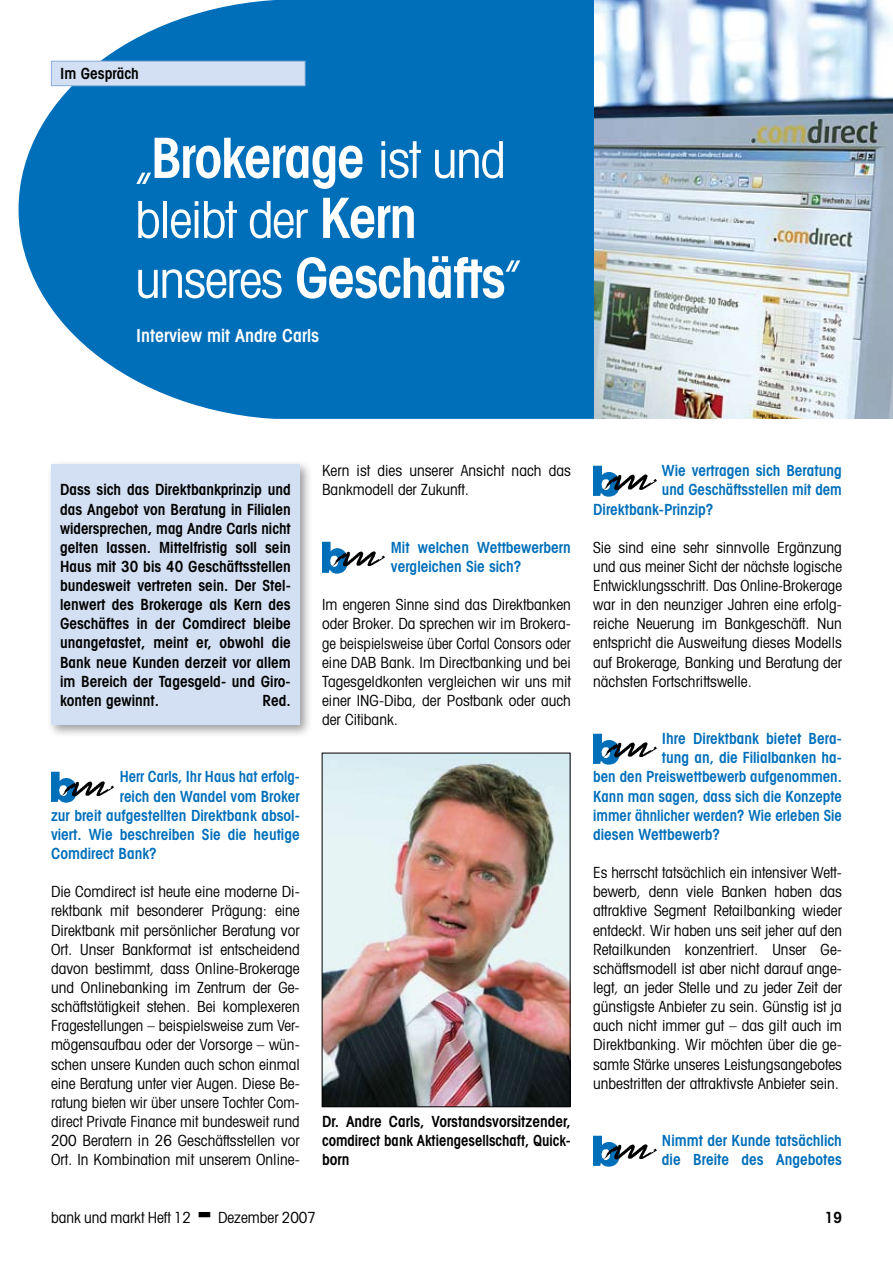
<style>
.page{position:relative;width:893px;height:1263px;background:#fff}
.page>*{position:absolute;margin:0;border:0;box-sizing:border-box;transform-origin:0 0}
.t1{font:600 condensed 55.5px "Avant Garde";letter-spacing:-.025em;color:#fff}
.t2{font:condensed 51px "Avant Garde";letter-spacing:-.025em;color:#fff}
.t3{font:600 condensed 18px "Avant Garde";color:#fff}
.t4{font:condensed 15.3px/19.2px "Avant Garde";color:#000;text-align:justify}
.t5{font:600 condensed 15.3px/19.2px "Avant Garde";color:#000;text-align:justify}
.t6{font:600 condensed 15.3px/19.2px "Avant Garde";color:#006fba}
.t7{font:600 condensed 15.3px "Avant Garde";color:#006fba;scale:.96 1}
.s1{font-weight:400;font-size:51px}
.s2{font-weight:600;font-size:55.5px}
</style>
<div class="page">
<svg style="left:19px;top:0;width:575px;height:419px;background:#197dc1"></svg>
<div style="left:51px;top:61px;width:254px;height:25px;background:#d3dff2"></div>
<div style="left:51px;top:61px;width:254px;height:25px;border:1px solid #88aedc"></div>
<div style="left:46px;top:459px;width:281px;height:285px;background:#000;opacity:.4"></div>
<div style="left:51px;top:465px;width:249px;height:260px;background:#d3dff2"></div>
<img style="left:324px;top:755px;width:244px;height:350px">
<div style="left:322px;top:753px;width:248px;height:354px;border:1px solid #000"></div>
<img style="left:51px;top:771px;width:24px;height:32px">
<img style="left:58px;top:779px;width:56px;height:19px">
<div style="left:322px;top:540px;width:69px;height:36px;background:#fff"></div>
<img style="left:322px;top:542px;width:24px;height:31px">
<img style="left:329px;top:549px;width:56px;height:20px">
<img style="left:593px;top:465px;width:25px;height:31px">
<img style="left:600px;top:473px;width:57px;height:19px">
<img style="left:593px;top:733px;width:25px;height:31px">
<img style="left:600px;top:741px;width:57px;height:19px">
<img style="left:593px;top:1135px;width:25px;height:31px">
<img style="left:600px;top:1142px;width:57px;height:20px">
<img style="left:594px;top:0;width:299px;height:419px">
<p class="t5" style="left:60px;top:64px;width:80px">Im Gespräch</p>
<h1 class="t1" style="left:135px;top:124px;width:372px"><span class="s1">„</span>Brokerage <span class="s1">ist und</span></h1>
<h2 class="t2" style="left:135px;top:188px;width:283px">bleibt der <span class="s2">Kern</span></h2>
<h1 class="t1" style="left:135px;top:244px;width:388px"><span class="s1">unseres</span> Geschäfts<span class="s1">”</span></h1>
<p class="t3" style="left:136px;top:325px;width:185px">Interview mit Andre Carls</p>
<p class="t5" style="left:60px;top:480px;width:232px">Dass sich das Direktbankprinzip und das Angebot von Beratung in Filialen widersprechen, mag Andre Carls nicht gelten lassen. Mittelfristig soll sein Haus mit 30 bis 40 Geschäftsstellen bundesweit vertreten sein. Der Stel&shy;lenwert des Brokerage als Kern des Geschäftes in der Comdirect bleibe unangetastet, meint er, obwohl die Bank neue Kunden derzeit vor allem im Bereich der Tagesgeld- und Giro&shy;konten gewinnt.</p>
<p class="t5" style="left:263px;top:690px;width:30px">Red.</p>
<p class="t7" style="left:120px;top:768px;width:189px">Herr Carls, Ihr Haus hat erfolg-</p>
<p class="t6" style="left:120px;top:786px;width:182px">reich den Wandel vom Broker</p>
<p class="t6" style="left:51px;top:805px;width:250px">zur breit aufgestellten Direktbank absol-</p>
<p class="t6" style="left:51px;top:824px;width:250px">viert. Wie beschreiben Sie die heutige</p>
<p class="t6" style="left:51px;top:844px;width:107px">Comdirect Bank?</p>
<p class="t4" style="left:51px;top:882px;width:250px">Die Comdirect ist heute eine moderne Di&shy;rektbank mit besonderer Prägung: eine Direktbank mit persönlicher Beratung vor Ort. Unser Bankformat ist entscheidend davon bestimmt, dass Online-Brokerage und Onlinebanking im Zentrum der Ge&shy;schäftstätigkeit stehen. Bei komplexeren Fragestellungen – beispielsweise zum Ver&shy;mögensaufbau oder der Vorsorge – wün&shy;schen unsere Kunden auch schon einmal eine Beratung unter vier Augen. Diese Be&shy;ratung bieten wir über unsere Tochter Com&shy;direct Private Finance mit bundesweit rund 200 Beratern in 26 Geschäftsstellen vor Ort. In Kombination mit unserem Online-</p>
<p class="t4" style="left:322px;top:461px;width:250px">Kern ist dies unserer Ansicht nach das<br>Bankmodell der Zukunft.</p>
<p class="t6" style="left:391px;top:537px;width:181px">Mit welchen Wettbewerbern vergleichen Sie sich?</p>
<p class="t4" style="left:322px;top:595px;width:250px">Im engeren Sinne sind das Direktbanken oder Broker. Da sprechen wir im Brokera&shy;ge beispielsweise über Cortal Consors oder eine DAB Bank. Im Directbanking und bei Tagesgeldkonten vergleichen wir uns mit einer ING-Diba, der Postbank oder auch der Citibank.</p>
<p class="t5" style="left:322px;top:1111px;width:250px">Dr. Andre Carls, Vorstandsvorsitzender, comdirect bank Aktiengesellschaft, Quick&shy;born</p>
<p class="t6" style="left:662px;top:461px;width:181px">Wie vertragen sich Beratung</p>
<p class="t6" style="left:662px;top:480px;width:182px">und Geschäftsstellen mit dem</p>
<p class="t6" style="left:593px;top:499px;width:122px">Direktbank-Prinzip?</p>
<p class="t4" style="left:593px;top:537px;width:250px">Sie sind eine sehr sinnvolle Ergänzung und aus meiner Sicht der nächste logische Entwicklungsschritt. Das Online-Brokerage war in den neunziger Jahren eine erfolg&shy;reiche Neuerung im Bankgeschäft. Nun entspricht die Ausweitung dieses Modells auf Brokerage, Banking und Beratung der nächsten Fortschrittswelle.</p>
<p class="t6" style="left:662px;top:729px;width:181px">Ihre Direktbank bietet Bera-</p>
<p class="t6" style="left:662px;top:748px;width:181px">tung an, die Filialbanken ha-</p>
<p class="t6" style="left:593px;top:767px;width:250px">ben den Preiswettbewerb aufgenommen.</p>
<p class="t6" style="left:593px;top:786px;width:250px">Kann man sagen, dass sich die Konzepte</p>
<p class="t6" style="left:593px;top:805px;width:250px">immer ähnlicher werden? Wie erleben Sie</p>
<p class="t6" style="left:593px;top:824px;width:128px">diesen Wettbewerb?</p>
<p class="t4" style="left:593px;top:863px;width:250px">Es herrscht tatsächlich ein intensiver Wett&shy;bewerb, denn viele Banken haben das attraktive Segment Retailbanking wieder entdeckt. Wir haben uns seit jeher auf den Retailkunden konzentriert. Unser Ge&shy;schäftsmodell ist aber nicht darauf ange&shy;legt, an jeder Stelle und zu jeder Zeit der günstigste Anbieter zu sein. Günstig ist ja auch nicht immer gut – das gilt auch im Direktbanking. Wir möchten über die ge&shy;samte Stärke unseres Leistungsangebotes unbestritten der attraktivste Anbieter sein.</p>
<p class="t6" style="left:662px;top:1131px;width:182px">Nimmt der Kunde tatsächlich die Breite des Angebotes</p>
<p class="t4" style="left:51px;top:1207px;width:142px">bank und markt Heft 12</p>
<p class="t4" style="left:218px;top:1207px;width:100px">Dezember 2007</p>
<p class="t5" style="left:825px;top:1207px;width:19px">19</p>
</div>
